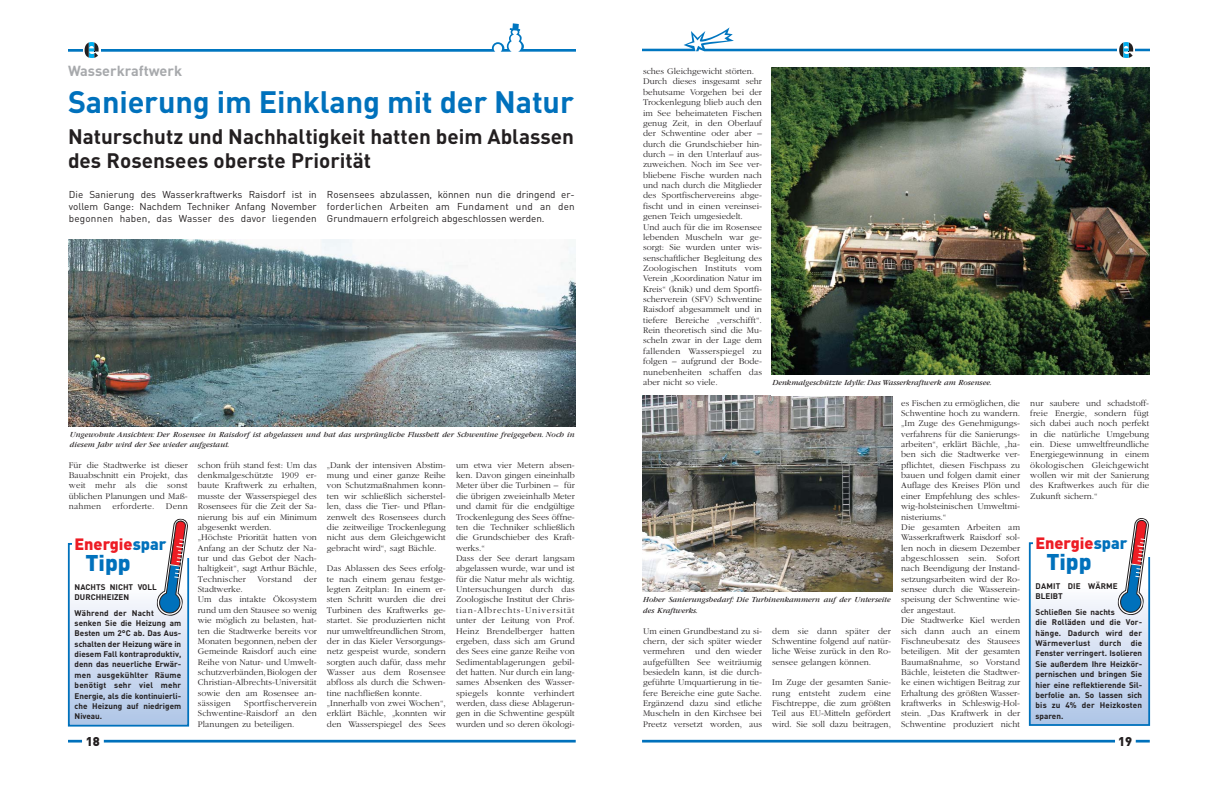
<style>
.page{position:relative;width:1219px;height:789px;background:#fff}
.page>*{position:absolute;margin:0;border:0;box-sizing:border-box;transform-origin:0 0}
.t1{font:700 30.6px "DIN";letter-spacing:-.005em;color:#0071bc}
.t2{font:900 22.5px "DIN";color:#0071bc}
.t3{font:700 20.7px/24.3px "DIN";color:#231f20}
.t4{font:900 16.2px "DIN";color:#ed1c24}
.t5{font:700 14.4px "DIN";color:#a7a9ac}
.t6{font:900 12.6px "DIN";color:#231f20}
.t7{font:9.9px/11.7px "DIN";color:#231f20;text-align:justify}
.t8{font:300 9px/10.3px "Garamond";color:#231f20;text-align:justify}
.t9{font:300 9px "Garamond";letter-spacing:.02em;color:#231f20}
.t10{font:700 8.1px/10.4px "DIN";color:#231f20}
.t11{font:italic 8.1px/10.4px "Garamond";letter-spacing:.005em;color:#231f20}
.t12{font:700 8.1px/10.4px "DIN";letter-spacing:.02em;color:#231f20}
.s1{color:#0071bc}
</style>
<div class="page">
<hr style="left:68px;top:739px;width:14px;height:3px;background:#0071bc">
<svg style="left:68px;top:23px;width:508px;height:35px"></svg>
<hr style="left:104px;top:739px;width:472px;height:3px;background:#0071bc">
<hr style="left:642px;top:739px;width:473px;height:3px;background:#0071bc">
<hr style="left:1136px;top:739px;width:14px;height:3px;background:#0071bc">
<svg style="left:642px;top:27px;width:508px;height:31px"></svg>
<img style="left:68px;top:240px;width:508px;height:186px">
<div style="left:68px;top:588px;width:120px;height:137px;background:linear-gradient(to bottom,#fbfbfd,#aec4e7)"></div>
<div style="left:68px;top:543px;width:121px;height:183px;border:2px solid #0071bc"></div>
<div style="left:72px;top:535px;width:99px;height:18px;background:#fff"></div>
<svg style="left:156px;top:518px;width:33px;height:98px"></svg>
<img style="left:643px;top:395px;width:249px;height:196px">
<img style="left:771px;top:68px;width:379px;height:306px">
<div style="left:1029px;top:588px;width:120px;height:136px;background:linear-gradient(to bottom,#fafafd,#afc5e7)"></div>
<div style="left:1029px;top:542px;width:121px;height:183px;border:2px solid #0071bc"></div>
<div style="left:1033px;top:535px;width:99px;height:18px;background:#fff"></div>
<svg style="left:1116px;top:518px;width:34px;height:98px"></svg>
<h3 class="t5" style="left:68px;top:67px;width:116px">Wasserkraftwerk</h3>
<h1 class="t1" style="left:68px;top:93px;width:507px">Sanierung im Einklang mit der Natur</h1>
<h3 class="t3" style="left:68px;top:127px;width:507px">Naturschutz und Nachhaltigkeit hatten beim Ablassen des Rosensees oberste Priorität</h3>
<p class="t7" style="left:69px;top:190px;width:249px">Die Sanierung des Wasserkraftwerks Raisdorf ist in vollem Gange: Nachdem Techniker Anfang November begonnen haben, das Wasser des davor liegenden</p>
<p class="t7" style="left:327px;top:190px;width:249px">Rosensees abzulassen, können nun die dringend er&shy;forderlichen Arbeiten am Fundament und an den Grundmauern erfolgreich abgeschlossen werden.</p>
<p class="t11" style="left:70px;top:429px;width:506px">Ungewohnte Ansichten: Der Rosensee in Raisdorf ist abgelassen und hat das ursprüngliche Flussbett der Schwentine freigegeben. Noch in diesem Jahr wird der See wieder aufgestaut.</p>
<p class="t8" style="left:69px;top:460px;width:120px">Für die Stadtwerke ist dieser Bauabschnitt ein Projekt, das weit mehr als die sonst üblichen Planungen und Maß&shy;nahmen</p>
<p class="t9" style="left:112px;top:502px;width:44px">erforderte.</p>
<p class="t8" style="left:166px;top:501px;width:23px">Denn</p>
<h3 class="t4" style="left:74px;top:539px;width:94px">Energie<span class="s1">spar</span></h3>
<h2 class="t2" style="left:85px;top:555px;width:47px">Tipp</h2>
<p class="t10" style="left:75px;top:582px;width:84px">NACHTS NICHT VOLL<br>DURCHHEIZEN</p>
<p class="t10" style="left:75px;top:608px;width:108px">Während der Nacht senken Sie die Heizung am<br>Besten um 2°C ab. Das Aus&shy;schalten der Heizung wäre in diesem Fall kontraproduktiv, denn das neuerliche Erwär&shy;men ausgekühlter Räume benötigt sehr viel mehr<br>Energie, als die kontinuierli&shy;che Heizung auf niedrigem<br>Niveau.</p>
<h3 class="t6" style="left:86px;top:737px;width:16px">18</h3>
<p class="t8" style="left:198px;top:460px;width:120px;text-align:left">schon früh stand fest: Um das denkmalgeschützte 1909 er&shy;baute Kraftwerk zu erhalten, musste der Wasserspiegel des<br>Rosensees für die Zeit der Sa&shy;nierung bis auf ein Minimum abgesenkt werden.<br>„Höchste Priorität hatten von<br>Anfang an der Schutz der Na&shy;tur und das Gebot der Nach&shy;haltigkeit“, sagt Arthur Bächle,<br>Technischer</p>
<p class="t9" style="left:257px;top:575px;width:36px">Vorstand</p>
<p class="t8" style="left:304px;top:574px;width:14px">der</p>
<p class="t8" style="left:198px;top:584px;width:120px;text-align:left">Stadtwerke.<br>Um das intakte Ökosystem rund um den Stausee so wenig wie möglich zu belasten, hat&shy;ten die Stadtwerke bereits vor<br>Monaten begonnen,neben der<br>Gemeinde Raisdorf auch eine<br>Reihe von Natur- und Umwelt&shy;schutzverbänden,Biologen der<br>Christian-Albrechts-Universität sowie den am Rosensee an&shy;sässigen</p>
<p class="t8" style="left:198px;top:698px;width:120px;text-indent:46px">Sportfischerverein Schwentine-Raisdorf an den Planungen zu beteiligen.</p>
<p class="t8" style="left:327px;top:460px;width:120px">„Dank der intensiven Abstim&shy;mung und einer ganze Reihe von Schutzmaßnahmen konn&shy;ten wir schließlich sicherstel&shy;len, dass die Tier- und Pflan&shy;zenwelt des Rosensees durch die zeitweilige Trockenlegung nicht aus dem Gleichgewicht gebracht wird“, sagt Bächle.</p>
<p class="t8" style="left:327px;top:564px;width:120px;text-align:left">Das Ablassen des Sees erfolg&shy;te nach einem genau festge&shy;legten Zeitplan: In einem er&shy;sten Schritt wurden die drei<br>Turbinen des Kraftwerks ge&shy;startet. Sie produzierten nicht nur umweltfreundlichen Strom, der in das Kieler Versorgungs&shy;netz gespeist wurde, sondern sorgten auch dafür, dass mehr<br>Wasser aus dem Rosensee abfloss als durch die Schwen&shy;tine nachfließen konnte. „Innerhalb von zwei Wochen“, erklärt Bächle, „konnten wir den Wasserspiegel des Sees</p>
<p class="t8" style="left:456px;top:460px;width:120px;text-align:left">um etwa vier Metern absen&shy;ken. Davon gingen eineinhalb<br>Meter über die Turbinen – für die übrigen zweieinhalb Meter und damit für die endgültige<br>Trockenlegung des Sees öffne&shy;ten die Techniker schließlich die Grundschieber des Kraft&shy;werks.“<br>Dass der See derart langsam abgelassen wurde, war und ist für die Natur mehr als wichtig.<br>Untersuchungen durch das<br>Zoologische Institut der Chris&shy;tian-Albrechts-Universität unter der Leitung von Prof.<br>Heinz Brendelberger hatten ergeben, dass sich am Grund des Sees eine ganze Reihe von<br>Sedimentablagerungen gebil&shy;det hatten. Nur durch ein lang&shy;sames Absenken des Wasser&shy;spiegels konnte verhindert werden, dass diese Ablagerun&shy;gen in die Schwentine gespült wurden und so deren ökologi-</p>
<p class="t8" style="left:643px;top:67px;width:120px;text-align:left">sches Gleichgewicht störten.<br>Durch dieses insgesamt sehr behutsame Vorgehen bei der<br>Trockenlegung blieb auch den im See beheimateten Fischen genug Zeit, in den Oberlauf der Schwentine oder aber – durch die Grundschieber hin&shy;durch – in den Unterlauf aus&shy;zuweichen. Noch im See ver&shy;bliebene Fische wurden nach und nach durch die Mitglieder des Sportfischervereins abge&shy;fischt und in einen vereinsei&shy;genen Teich umgesiedelt.<br>Und auch für die im Rosensee lebenden Muscheln war ge&shy;sorgt: Sie wurden unter wis&shy;senschaftlicher Begleitung des<br>Zoologischen Instituts vom<br>Verein „Koordination Natur im<br>Kreis“ (knik) und dem Sportfi&shy;scherverein (SFV) Schwentine<br>Raisdorf abgesammelt und in tiefere Bereiche „verschifft“.<br>Rein theoretisch sind die Mu&shy;scheln zwar in der Lage dem fallenden Wasserspiegel zu folgen – aufgrund der Bode&shy;nunebenheiten schaffen das aber nicht so viele.</p>
<p class="t11" style="left:772px;top:378px;width:221px">Denkmalgeschützte Idylle: Das Wasserkraftwerk am Rosensee.</p>
<p class="t11" style="left:643px;top:595px;width:249px">Hoher Sanierungsbedarf: Die Turbinenkammern auf der Unterseite des Kraftwerks.</p>
<p class="t8" style="left:643px;top:626px;width:120px">Um einen Grundbestand zu si&shy;chern, der sich später wieder vermehren und den wieder aufgefüllten See weiträumig besiedeln kann, ist die durch&shy;geführte Umquartierung in tie&shy;fere Bereiche eine gute Sache.<br>Ergänzend dazu sind etliche Muscheln in den Kirchsee bei Preetz versetzt worden, aus</p>
<p class="t8" style="left:772px;top:626px;width:120px">dem sie dann später der Schwentine folgend auf natür&shy;liche Weise zurück in den Ro&shy;sensee gelangen können.</p>
<p class="t8" style="left:772px;top:677px;width:120px">Im Zuge der gesamten Sanie&shy;rung entsteht zudem eine Fischtreppe, die zum größten Teil aus EU-Mitteln gefördert wird. Sie soll dazu beitragen,</p>
<p class="t8" style="left:901px;top:398px;width:120px;text-align:left">es Fischen zu ermöglichen, die<br>Schwentine hoch zu wandern. „Im Zuge des Genehmigungs&shy;verfahrens für die Sanierungs&shy;arbeiten“, erklärt Bächle, „ha&shy;ben sich die Stadtwerke ver&shy;pflichtet, diesen Fischpass zu bauen und folgen damit einer<br>Auflage des Kreises Plön und einer Empfehlung des schles&shy;wig-holsteinischen Umweltmi&shy;nisteriums.“<br>Die gesamten Arbeiten am<br>Wasserkraftwerk Raisdorf sol&shy;len noch in diesem Dezember abgeschlossen sein. Sofort nach Beendigung der Instand&shy;setzungsarbeiten wird der Ro&shy;sensee durch die Wasserein&shy;speisung der Schwentine wie&shy;der angestaut.<br>Die Stadtwerke Kiel werden sich dann auch an einem<br>Fischneubesatz des Stausees beteiligen. Mit der gesamten<br>Baumaßnahme, so Vorstand<br>Bächle, leisteten die Stadtwer&shy;ke einen wichtigen Beitrag zur<br>Erhaltung des größten Wasser&shy;kraftwerks in Schleswig-Hol&shy;stein. „Das Kraftwerk in der<br>Schwentine produziert nicht</p>
<p class="t8" style="left:1030px;top:398px;width:120px">nur saubere und schadstoff&shy;freie Energie, sondern fügt sich dabei auch noch perfekt in die natürliche Umgebung ein. Diese umweltfreundliche Energiegewinnung in einem ökologischen Gleichgewicht wollen wir mit der Sanierung des Kraftwerkes auch für die Zukunft sichern.“</p>
<h3 class="t4" style="left:1035px;top:538px;width:94px">Energie<span class="s1">spar</span></h3>
<h2 class="t2" style="left:1046px;top:555px;width:47px">Tipp</h2>
<p class="t12" style="left:1036px;top:582px;width:84px">DAMIT DIE WÄRME<br>BLEIBT</p>
<p class="t10" style="left:1036px;top:608px;width:108px">Schließen Sie nachts<br>die Rolläden und die Vor&shy;hänge. Dadurch wird der<br>Wärmeverlust durch die<br>Fenster verringert. Isolieren<br>Sie außerdem Ihre Heizkör&shy;pernischen und bringen Sie hier eine reflektierende Sil&shy;berfolie an. So lassen sich bis zu 4% der Heizkosten sparen.</p>
<h3 class="t6" style="left:1118px;top:737px;width:16px">19</h3>
</div>
